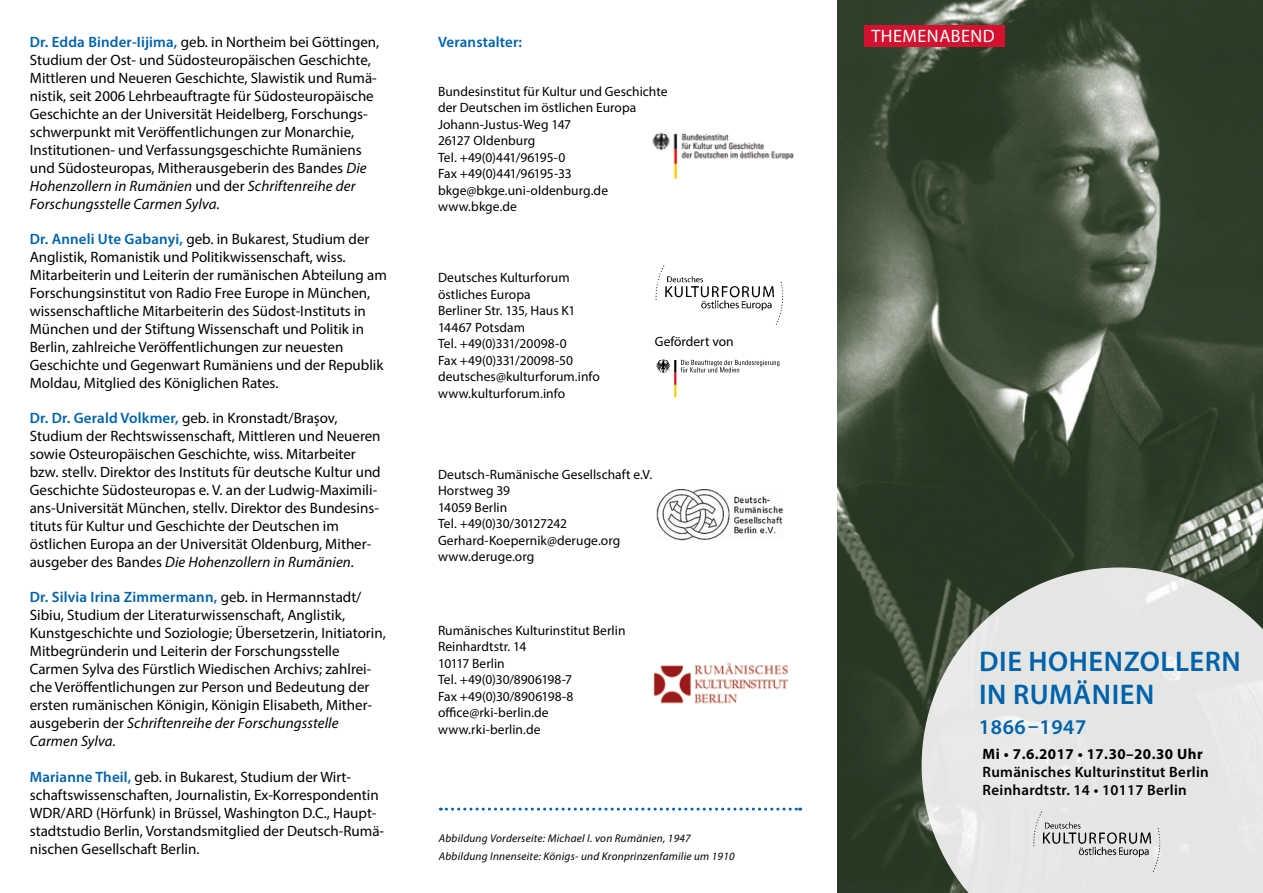
<style>
.page{position:relative;width:1263px;height:893px;background:#fff}
.page>*{position:absolute;margin:0;border:0;box-sizing:border-box;transform-origin:0 0}
.t1{font:600 28.5px/33px "Myriad Pro";letter-spacing:.02em;color:#0062ab}
.t2{font:600 21px "Myriad Pro";letter-spacing:.03em;color:#0062ab}
.t3{font:18px "Myriad Pro";letter-spacing:.03em;color:#fff}
.t4{font:15px/18px "Myriad Pro";color:#000}
.t5{font:600 15px/18px "Myriad Pro";letter-spacing:.02em;color:#000}
.t6{font:700 15px "Myriad Pro";letter-spacing:.03em;color:#000}
.t7{font:600 15px "Myriad Pro";letter-spacing:.01em;color:#0062ab}
.t8{font:13.5px/16.5px "Myriad Pro";letter-spacing:.005em;color:#000}
.t9{font:italic 11.25px/17.7px "Myriad Pro";letter-spacing:.02em;color:#000}
.s1{font-weight:600;color:#0062ab}
.s2{font-style:italic}
</style>
<div class="page">
<img style="left:838px;top:0;width:425px;height:893px">
<svg style="left:922px;top:567px;width:341px;height:326px;background:#ced2cd"></svg>
<img style="left:1032px;top:806px;width:135px;height:67px">
<div style="left:864px;top:26px;width:141px;height:21px;background:#d51130"></div>
<svg style="left:440px;top:808px;width:361px;height:3px"></svg>
<img style="left:652px;top:133px;width:142px;height:47px">
<img style="left:655px;top:265px;width:129px;height:60px">
<svg style="left:656px;top:359px;width:123px;height:38px"></svg>
<img style="left:656px;top:490px;width:128px;height:51px">
<img style="left:653px;top:662px;width:136px;height:42px">
<p class="t4" style="left:30px;top:33px;width:351px"><span class="s1">Dr. Edda Binder-Iijima,</span> geb. in Northeim bei Göttingen, Studium der Ost- und Südosteuropäischen Geschichte, Mittleren und Neueren Geschichte, Slawistik und Rumä&shy;nistik, seit 2006 Lehrbeauftragte für Südosteuropäische Geschichte an der Universität Heidelberg, Forschungs&shy;schwerpunkt mit Veröffentlichungen zur Monarchie, Institutionen- und Verfassungsgeschichte Rumäniens und Südosteuropas, Mitherausgeberin des Bandes <span class="s2">Die Hohenzollern in Rumänien</span> und der <span class="s2">Schriftenreihe der Forschungsstelle Carmen Sylva.</span></p>
<p class="t4" style="left:30px;top:230px;width:359px"><span class="s1">Dr. Anneli Ute Gabanyi,</span> geb. in Bukarest, Studium der Anglistik, Romanistik und Politikwissenschaft, wiss.<br>Mitarbeiterin und Leiterin der rumänischen Abteilung am Forschungsinstitut von Radio Free Europe in München, wissenschaftliche Mitarbeiterin des Südost-Instituts in München und der Stiftung Wissenschaft und Politik in Berlin, zahlreiche Veröffentlichungen zur neuesten Geschichte und Gegenwart Rumäniens und der Republik Moldau, Mitglied des Königlichen Rates.</p>
<p class="t4" style="left:30px;top:409px;width:352px"><span class="s1">Dr. Dr. Gerald Volkmer,</span> geb. in Kronstadt/Brașov, Studium der Rechtswissenschaft, Mittleren und Neueren sowie Osteuropäischen Geschichte, wiss. Mitarbeiter bzw. stellv. Direktor des Instituts für deutsche Kultur und Geschichte Südosteuropas e. V. an der Ludwig-Maximili&shy;ans-Universität München, stellv. Direktor des Bundesins&shy;tituts für Kultur und Geschichte der Deutschen im östlichen Europa an der Universität Oldenburg, Mither&shy;ausgeber des Bandes <span class="s2">Die Hohenzollern in Rumänien.</span></p>
<p class="t4" style="left:30px;top:588px;width:358px"><span class="s1">Dr. Silvia Irina Zimmermann,</span> geb. in Hermannstadt/ Sibiu, Studium der Literaturwissenschaft, Anglistik, Kunstgeschichte und Soziologie; Übersetzerin, Initiatorin, Mitbegründerin und Leiterin der Forschungsstelle Carmen Sylva des Fürstlich Wiedischen Archivs; zahlrei&shy;che Veröffentlichungen zur Person und Bedeutung der ersten rumänischen Königin, Königin Elisabeth, Mither&shy;ausgeberin der <span class="s2">Schriftenreihe der Forschungsstelle Carmen Sylva.</span></p>
<p class="t4" style="left:30px;top:767px;width:356px"><span class="s1">Marianne Theil,</span> geb. in Bukarest, Studium der Wirt&shy;schaftswissenschaften, Journalistin, Ex-Korrespondentin WDR/ARD (Hörfunk) in Brüssel, Washington D.C., Haupt&shy;stadtstudio Berlin, Vorstandsmitglied der Deutsch-Rumä&shy;nischen Gesellschaft Berlin.</p>
<p class="t7" style="left:438px;top:33px;width:86px">Veranstalter:</p>
<p class="t3" style="left:871px;top:25px;width:125px">THEMENABEND</p>
<p class="t8" style="left:438px;top:83px;width:231px">Bundesinstitut für Kultur und Geschichte der Deutschen im östlichen Europa<br>Johann-Justus-Weg 147<br>26127 Oldenburg<br>Tel. +49(0)441/96195-0<br>Fax +49(0)441/96195-33 bkge@bkge.uni-oldenburg.de www.bkge.de</p>
<p class="t8" style="left:438px;top:269px;width:163px">Deutsches Kulturforum östliches Europa<br>Berliner Str. 135, Haus K1<br>14467 Potsdam<br>Tel. +49(0)331/20098-0<br>Fax +49(0)331/20098-50 deutsches@kulturforum.info www.kulturforum.info</p>
<p class="t8" style="left:655px;top:333px;width:80px">Gefördert von</p>
<p class="t8" style="left:438px;top:465px;width:216px">Deutsch-Rumänische Gesellschaft e.V.<br>Horstweg 39<br>14059 Berlin<br>Tel. +49(0)30/30127242<br>Gerhard-Koepernik@deruge.org www.deruge.org</p>
<p class="t8" style="left:438px;top:622px;width:189px">Rumänisches Kulturinstitut Berlin<br>Reinhardtstr. 14<br>10117 Berlin<br>Tel. +49(0)30/8906198-7<br>Fax +49(0)30/8906198-8 office@rki-berlin.de www.rki-berlin.de</p>
<p class="t9" style="left:439px;top:830px;width:297px">Abbildung Vorderseite: Michael I. von Rumänien, 1947<br>Abbildung Innenseite: Königs- und Kronprinzenfamilie um 1910</p>
<h1 class="t1" style="left:979px;top:645px;width:263px">DIE HOHENZOLLERN<br>IN RUMÄNIEN</h1>
<h2 class="t2" style="left:979px;top:714px;width:109px">1866–1947</h2>
<p class="t6" style="left:983px;top:744px;width:222px">Mi • 7.6.2017 • 17.30–20.30 Uhr</p>
<p class="t5" style="left:983px;top:762px;width:228px">Rumänisches Kulturinstitut Berlin<br>Reinhardtstr. 14 • 10117 Berlin</p>
</div>
